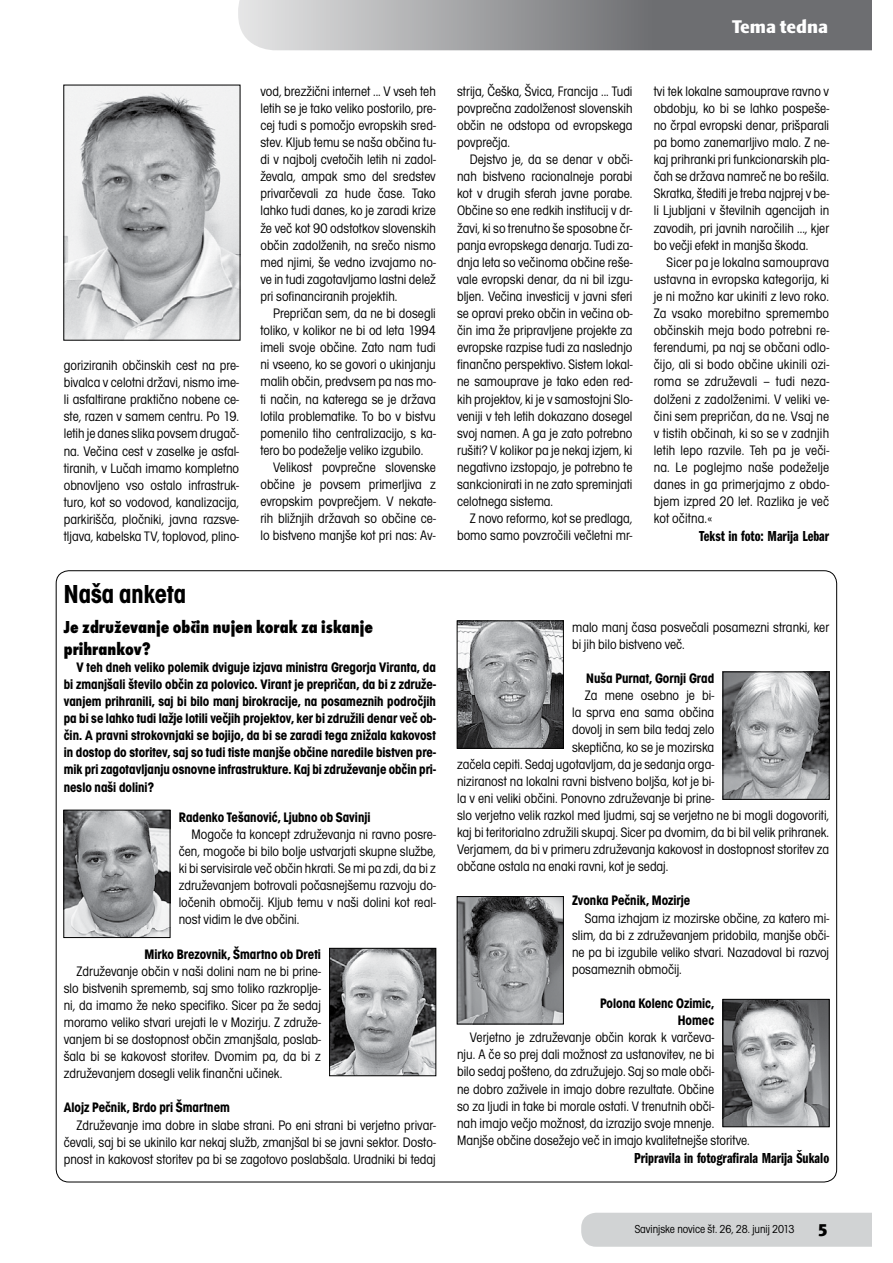
<style>
.page{position:relative;width:893px;height:1263px;background:#fff}
.page>*{position:absolute;margin:0;border:0;box-sizing:border-box;transform-origin:0 0}
.t1{font:700 condensed 27px "Avant Gar Got Itc TEE";color:#000}
.t2{font:18px/21.6px "Futura TEE Extr Bold Cond";color:#000}
.t3{font:18px "Skoda Sans Black CE";color:#fff}
.t4{font:900 18px "Skoda Sans";color:#000}
.t5{font:15px "Franklin Got Itc TEE Demi Comp";color:#000}
.t6{font:condensed 14.25px/17.1px "Avant Gar Got Itc TEE";color:#000;text-align:justify}
.t7{font:700 condensed 14.25px/17.1px "Avant Gar Got Itc TEE";color:#000;text-align:justify}
.t8{font:condensed 12px "Avant Gar Got Itc TEE";color:#000}
</style>
<div class="page">
<svg style="left:238px;top:0;width:634px;height:50px;background:#949597"></svg>
<div style="left:581px;top:1213px;width:291px;height:34px;background:#d1d3d4"></div>
<img style="left:66px;top:812px;width:102px;height:124px">
<div style="left:64px;top:810px;width:106px;height:128px;border:1px solid #000"></div>
<img style="left:331px;top:950px;width:103px;height:124px">
<div style="left:329px;top:948px;width:107px;height:128px;border:1px solid #000"></div>
<img style="left:459px;top:623px;width:103px;height:123px">
<div style="left:457px;top:621px;width:107px;height:127px;border:1px solid #000"></div>
<img style="left:725px;top:674px;width:102px;height:123px">
<div style="left:723px;top:672px;width:106px;height:127px;border:1px solid #000"></div>
<img style="left:459px;top:898px;width:103px;height:124px">
<div style="left:457px;top:896px;width:107px;height:128px;border:1px solid #000"></div>
<img style="left:725px;top:1001px;width:102px;height:124px">
<div style="left:723px;top:999px;width:106px;height:128px;border:1px solid #000"></div>
<img style="left:66px;top:87px;width:172px;height:251px">
<p class="t6" style="left:64px;top:357px;width:177px">goriziranih občinskih cest na pre&shy;bivalca v celotni državi, nismo ime&shy;li asfaltirane praktično nobene ce&shy;ste, razen v samem centru. Po 19. letih je danes slika povsem drugač&shy;na. Večina cest v zaselke je asfal&shy;tiranih, v Lučah imamo kompletno obnovljeno vso ostalo infrastruk&shy;turo, kot so vodovod, kanalizacija, parkirišča, pločniki, javna razsve&shy;tljava, kabelska TV, toplovod, plino-</p>
<p class="t6" style="left:260px;top:83px;width:177px">vod, brezžični internet ... V vseh teh letih se je tako veliko postorilo, pre&shy;cej tudi s pomočjo evropskih sred&shy;stev. Kljub temu se naša občina tu&shy;di v najbolj cvetočih letih ni zadol&shy;ževala, ampak smo del sredstev privarčevali za hude čase. Tako lahko tudi danes, ko je zaradi krize že več kot 90 odstotkov slovenskih občin zadolženih, na srečo nismo med njimi, še vedno izvajamo no&shy;ve in tudi zagotavljamo lastni delež pri sofinanciranih projektih.</p>
<p class="t6" style="left:273px;top:305px;width:164px">Prepričan sem, da ne bi dosegli</p>
<p class="t6" style="left:260px;top:322px;width:177px">toliko, v kolikor ne bi od leta 1994</p>
<p class="t6" style="left:260px;top:339px;width:177px">imeli svoje občine. Zato nam tudi</p>
<p class="t6" style="left:260px;top:356px;width:177px">ni vseeno, ko se govori o ukinjanju</p>
<p class="t6" style="left:260px;top:373px;width:177px">malih občin, predvsem pa nas mo-</p>
<p class="t6" style="left:260px;top:390px;width:177px">ti način, na katerega se je država</p>
<p class="t6" style="left:260px;top:408px;width:177px">lotila problematike. To bo v bistvu</p>
<p class="t6" style="left:260px;top:425px;width:177px">pomenilo tiho centralizacijo, s ka-</p>
<p class="t6" style="left:260px;top:442px;width:164px">tero bo podeželje veliko izgubilo.</p>
<p class="t6" style="left:273px;top:459px;width:164px">Velikost povprečne slovenske</p>
<p class="t6" style="left:260px;top:476px;width:177px">občine je povsem primerljiva z</p>
<p class="t6" style="left:260px;top:493px;width:177px">evropskim povprečjem. V nekate-</p>
<p class="t6" style="left:260px;top:510px;width:177px">rih bližnjih državah so občine ce-</p>
<p class="t6" style="left:260px;top:527px;width:177px">lo bistveno manjše kot pri nas: Av-</p>
<h1 class="t1" style="left:64px;top:578px;width:124px">Naša anketa</h1>
<p class="t2" style="left:64px;top:616px;width:311px">Je združevanje občin nujen korak za iskanje prihrankov?</p>
<p class="t7" style="left:64px;top:658px;width:374px;text-indent:13px">V teh dneh veliko polemik dviguje izjava ministra Gregorja Viranta, da bi zmanjšali število občin za polovico. Virant je prepričan, da bi z združe&shy;vanjem prihranili, saj bi bilo manj birokracije, na posameznih področjih pa bi se lahko tudi lažje lotili večjih projektov, ker bi združili denar več ob&shy;čin. A pravni strokovnjaki se bojijo, da bi se zaradi tega znižala kakovost in dostop do storitev, saj so tudi tiste manjše občine naredile bistven pre&shy;mik pri zagotavljanju osnovne infrastrukture. Kaj bi združevanje občin pri&shy;neslo naši dolini?</p>
<p class="t7" style="left:179px;top:808px;width:193px">Radenko Tešanović, Ljubno ob Savinji</p>
<p class="t6" style="left:179px;top:826px;width:259px;text-indent:13px">Mogoče ta koncept združevanja ni ravno posre&shy;čen, mogoče bi bilo bolje ustvarjati skupne službe, ki bi servisirale več občin hkrati. Se mi pa zdi, da bi z združevanjem botrovali počasnejšemu razvoju do&shy;ločenih območij. Kljub temu v naši dolini kot real&shy;nost vidim le dve občini.</p>
<p class="t7" style="left:144px;top:945px;width:178px">Mirko Brezovnik, Šmartno ob Dreti</p>
<p class="t6" style="left:64px;top:962px;width:259px;text-indent:13px">Združevanje občin v naši dolini nam ne bi prine&shy;slo bistvenih sprememb, saj smo toliko razkroplje&shy;ni, da imamo že neko specifiko. Sicer pa že sedaj moramo veliko stvari urejati le v Mozirju. Z združe&shy;vanjem bi se dostopnost občin zmanjšala, poslab&shy;šala bi se kakovost storitev. Dvomim pa, da bi z združevanjem dosegli velik finančni učinek.</p>
<p class="t7" style="left:64px;top:1099px;width:168px">Alojz Pečnik, Brdo pri Šmartnem</p>
<p class="t6" style="left:64px;top:1116px;width:374px;text-indent:13px">Združevanje ima dobre in slabe strani. Po eni strani bi verjetno privar&shy;čevali, saj bi se ukinilo kar nekaj služb, zmanjšal bi se javni sektor. Dosto&shy;pnost in kakovost storitev pa bi se zagotovo poslabšala. Uradniki bi tedaj</p>
<p class="t6" style="left:457px;top:83px;width:177px">strija, Češka, Švica, Francija ... Tudi povprečna zadolženost slovenskih občin ne odstopa od evropskega povprečja.</p>
<p class="t6" style="left:457px;top:151px;width:177px;text-indent:13px">Dejstvo je, da se denar v obči&shy;nah bistveno racionalneje porabi kot v drugih sferah javne porabe.<br>Občine so ene redkih institucij v dr&shy;žavi, ki so trenutno še sposobne čr&shy;panja evropskega denarja. Tudi za&shy;dnja leta so večinoma občine reše&shy;vale evropski denar, da ni bil izgu&shy;bljen. Večina investicij v javni sferi se opravi preko občin in večina ob&shy;čin ima že pripravljene projekte za evropske razpise tudi za naslednjo finančno perspektivo. Sistem lokal&shy;ne samouprave je tako eden red&shy;kih projektov, ki je v samostojni Slo&shy;veniji v teh letih dokazano dosegel svoj namen. A ga je zato potrebno rušiti? V kolikor pa je nekaj izjem, ki negativno izstopajo, je potrebno te sankcionirati in ne zato spreminjati celotnega sistema.</p>
<p class="t6" style="left:457px;top:510px;width:177px;text-align:right">Z novo reformo, kot se predlaga, bomo samo povzročili večletni mr-</p>
<p class="t3" style="left:732px;top:16px;width:98px">Tema tedna</p>
<p class="t6" style="left:654px;top:83px;width:177px">tvi tek lokalne samouprave ravno v obdobju, ko bi se lahko pospeše&shy;no črpal evropski denar, prišparali pa bomo zanemarljivo malo. Z ne&shy;kaj prihranki pri funkcionarskih pla&shy;čah se država namreč ne bo rešila.<br>Skratka, štediti je treba najprej v be&shy;li Ljubljani v številnih agencijah in zavodih, pri javnih naročilih ..., kjer bo večji efekt in manjša škoda.</p>
<p class="t6" style="left:654px;top:254px;width:177px;text-indent:13px">Sicer pa je lokalna samouprava ustavna in evropska kategorija, ki je ni možno kar ukiniti z levo roko.<br>Za vsako morebitno spremembo občinskih meja bodo potrebni re&shy;ferendumi, pa naj se občani odlo&shy;čijo, ali si bodo občine ukinili ozi&shy;roma se združevali – tudi neza&shy;dolženi z zadolženimi. V veliki ve&shy;čini sem prepričan, da ne. Vsaj ne v tistih občinah, ki so se v zadnjih letih lepo razvile. Teh pa je veči&shy;na. Le poglejmo naše podeželje danes in ga primerjajmo z obdo&shy;bjem izpred 20 let. Razlika je več kot očitna.«</p>
<p class="t5" style="left:699px;top:528px;width:132px">Tekst in foto: Marija Lebar</p>
<p class="t6" style="left:572px;top:619px;width:259px">malo manj časa posvečali posamezni stranki, ker bi jih bilo bistveno več.</p>
<p class="t7" style="left:586px;top:670px;width:130px">Nuša Purnat, Gornji Grad</p>
<p class="t6" style="left:585px;top:687px;width:131px">Za mene osebno je bi-</p>
<p class="t6" style="left:572px;top:704px;width:144px">la sprva ena sama občina</p>
<p class="t6" style="left:572px;top:721px;width:144px">dovolj in sem bila tedaj zelo</p>
<p class="t6" style="left:572px;top:738px;width:144px">skeptična, ko se je mozirska</p>
<p class="t6" style="left:457px;top:755px;width:259px">začela cepiti. Sedaj ugotavljam, da je sedanja orga-</p>
<p class="t6" style="left:457px;top:773px;width:259px">niziranost na lokalni ravni bistveno boljša, kot je bi-</p>
<p class="t6" style="left:457px;top:790px;width:259px">la v eni veliki občini. Ponovno združevanje bi prine-</p>
<p class="t6" style="left:457px;top:807px;width:374px">slo verjetno velik razkol med ljudmi, saj se verjetno ne bi mogli dogovoriti,</p>
<p class="t6" style="left:457px;top:824px;width:374px">kaj bi teritorialno združili skupaj. Sicer pa dvomim, da bi bil velik prihranek.</p>
<p class="t6" style="left:457px;top:841px;width:374px">Verjamem, da bi v primeru združevanja kakovost in dostopnost storitev za</p>
<p class="t6" style="left:457px;top:858px;width:213px">občane ostala na enaki ravni, kot je sedaj.</p>
<p class="t7" style="left:572px;top:892px;width:120px">Zvonka Pečnik, Mozirje</p>
<p class="t6" style="left:572px;top:909px;width:259px;text-indent:13px">Sama izhajam iz mozirske občine, za katero mi&shy;slim, da bi z združevanjem pridobila, manjše obči&shy;ne pa bi izgubile veliko stvari. Nazadoval bi razvoj posameznih območij.</p>
<p class="t7" style="left:600px;top:995px;width:116px;text-align:right">Polona Kolenc Ozimic,<br>Homec</p>
<p class="t6" style="left:457px;top:1029px;width:294px;text-align:left;text-indent:13px">Verjetno je združevanje občin korak k varčeva-<br>nju. A če so prej dali možnost za ustanovitev, ne bi<br>bilo sedaj pošteno, da združujejo. Saj so male obči-<br>ne dobro zaživele in imajo dobre rezultate. Občine<br>so za ljudi in take bi morale ostati. V trenutnih obči-<br>nah imajo večjo možnost, da izrazijo svoje mnenje.<br>Manjše občine dosežejo več in imajo kvalitetnejše storitve.</p>
<p class="t5" style="left:634px;top:1149px;width:197px">Pripravila in fotografirala Marija Šukalo</p>
<p class="t8" style="left:635px;top:1222px;width:161px">Savinjske novice št. 26, 28. junij 2013</p>
<p class="t4" style="left:818px;top:1219px;width:12px">5</p>
</div>
